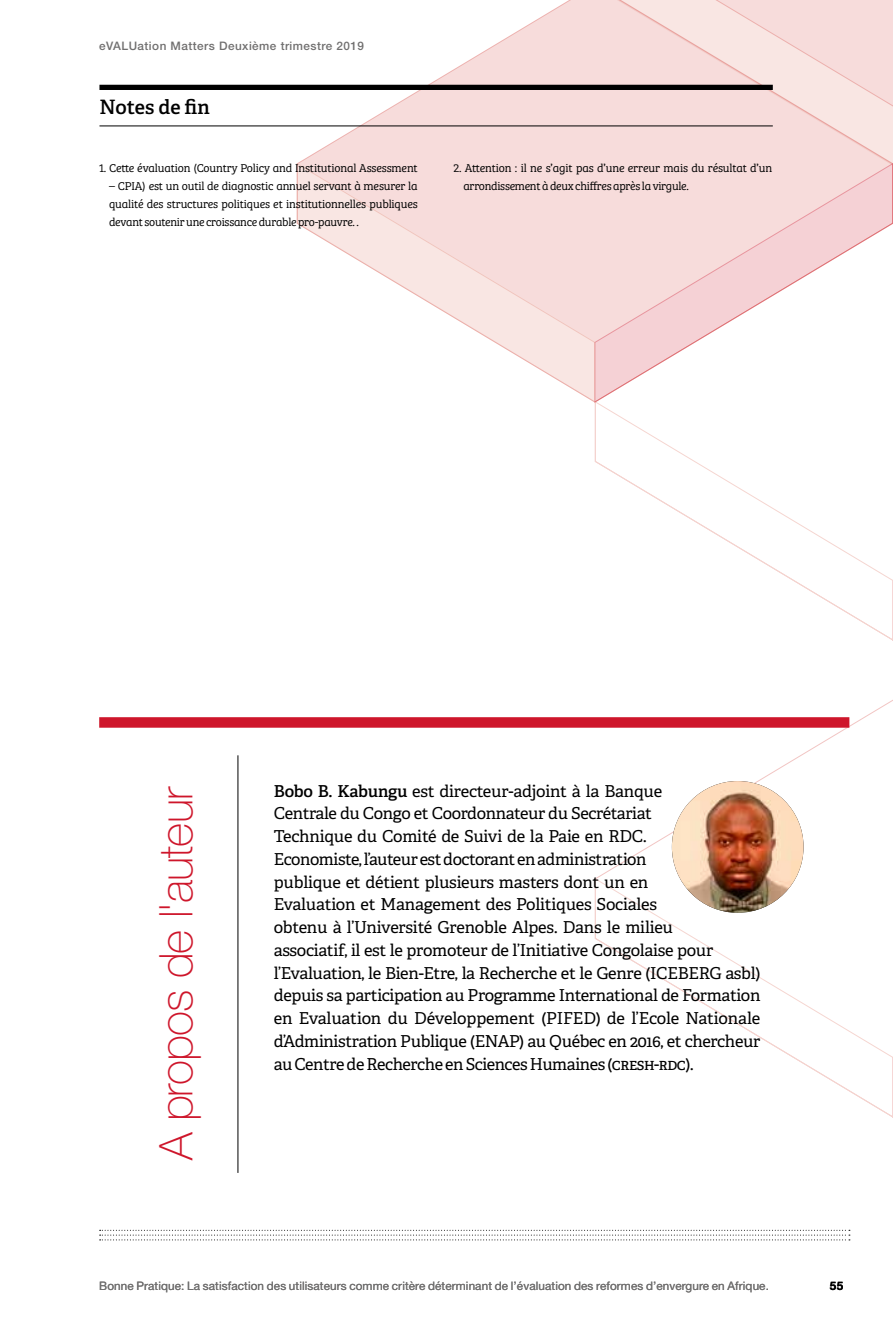
<style>
.page{position:relative;width:893px;height:1340px;background:#fff}
.page>*{position:absolute;margin:0;border:0;box-sizing:border-box;transform-origin:0 0}
.t1{font:100 46.38px "Helvetica Neue LT Std";letter-spacing:-.02em;color:#ce162b}
.t2{font:600 19.78px "Adelle";letter-spacing:.005em;color:#000}
.t3{font:16.45px/22.8px "Adelle";letter-spacing:-.02em;color:#000}
.t4{font:300 11.72px/17.8px "Bree Serif";letter-spacing:-.025em;color:#000;text-align:justify}
.t5{font:11.72px "Helvetica Neue LT Std";letter-spacing:.01em;color:#706f6f}
.t6{font:500 11.72px "Helvetica Neue LT Std";letter-spacing:.04em;color:#706f6f}
.t7{font:700 11.72px "Helvetica Neue LT Std";color:#000}
.s1{font-weight:600}
</style>
<div class="page">
<svg style="left:629px;top:422px;width:264px;height:455px"></svg>
<svg style="left:594px;top:877px;width:299px;height:241px"></svg>
<svg style="left:296px;top:0;width:597px;height:162px"></svg>
<svg style="left:596px;top:162px;width:297px;height:241px"></svg>
<svg style="left:296px;top:162px;width:300px;height:241px"></svg>
<div style="left:99px;top:717px;width:750px;height:10px;background:#ce162b"></div>
<img style="left:672px;top:781px;width:131px;height:131px;border-radius:66px">
<svg style="left:100px;top:1229px;width:750px;height:11px"></svg>
<hr style="left:238px;top:755px;width:1px;height:417px;background:#000">
<div style="left:99px;top:85px;width:674px;height:5px;background:#000"></div>
<hr style="left:99px;top:126px;width:674px;height:1px;background:#000">
<p class="t6" style="left:99px;top:38px;width:266px">eVALUation Matters Deuxième trimestre 2019</p>
<p class="t2" style="left:99px;top:94px;width:112px">Notes de fin</p>
<p class="t4" style="left:99px;top:158px;width:320px">1. Cette évaluation (Country Policy and Institutional Assessment</p>
<p class="t4" style="left:109px;top:176px;width:310px">– CPIA) est un outil de diagnostic annuel servant à mesurer la qualité des structures politiques et institutionnelles publiques devant soutenir une croissance durable pro-pauvre. .</p>
<p class="t4" style="left:463px;top:158px;width:310px;text-indent:-10px">2. Attention : il ne s’agit pas d’une erreur mais du résultat d’un arrondissement à deux chiffres après la virgule.</p>
<h1 class="t1" style="left:150px;top:1159px;width:375px;rotate:-90deg">A propos de l'auteur</h1>
<p class="t3" style="left:274px;top:779px;width:488px"><span class="s1">Bobo B. Kabungu</span> est directeur-adjoint à la Banque<br>Centrale du Congo et Coordonnateur du Secrétariat<br>Technique du Comité de Suivi de la Paie en RDC.<br>Economiste, l’auteur est doctorant en administration<br>publique et détient plusieurs masters dont un en<br>Evaluation et Management des Politiques Sociales<br>obtenu à l’Université Grenoble Alpes. Dans le milieu<br>associatif, il est le promoteur de l’Initiative Congolaise pour l’Evaluation, le Bien-Etre, la Recherche et le Genre (ICEBERG asbl) depuis sa participation au Programme International de Formation en Evaluation du Développement (PIFED) de l’Ecole Nationale d’Administration Publique (ENAP) au Québec en 2016, et chercheur au Centre de Recherche en Sciences Humaines (CRESH-RDC).</p>
<p class="t5" style="left:99px;top:1279px;width:671px">Bonne Pratique: La satisfaction des utilisateurs comme critère déterminant de l’évaluation des reformes d’envergure en Afrique.</p>
<p class="t7" style="left:830px;top:1278px;width:15px">55</p>
</div>
